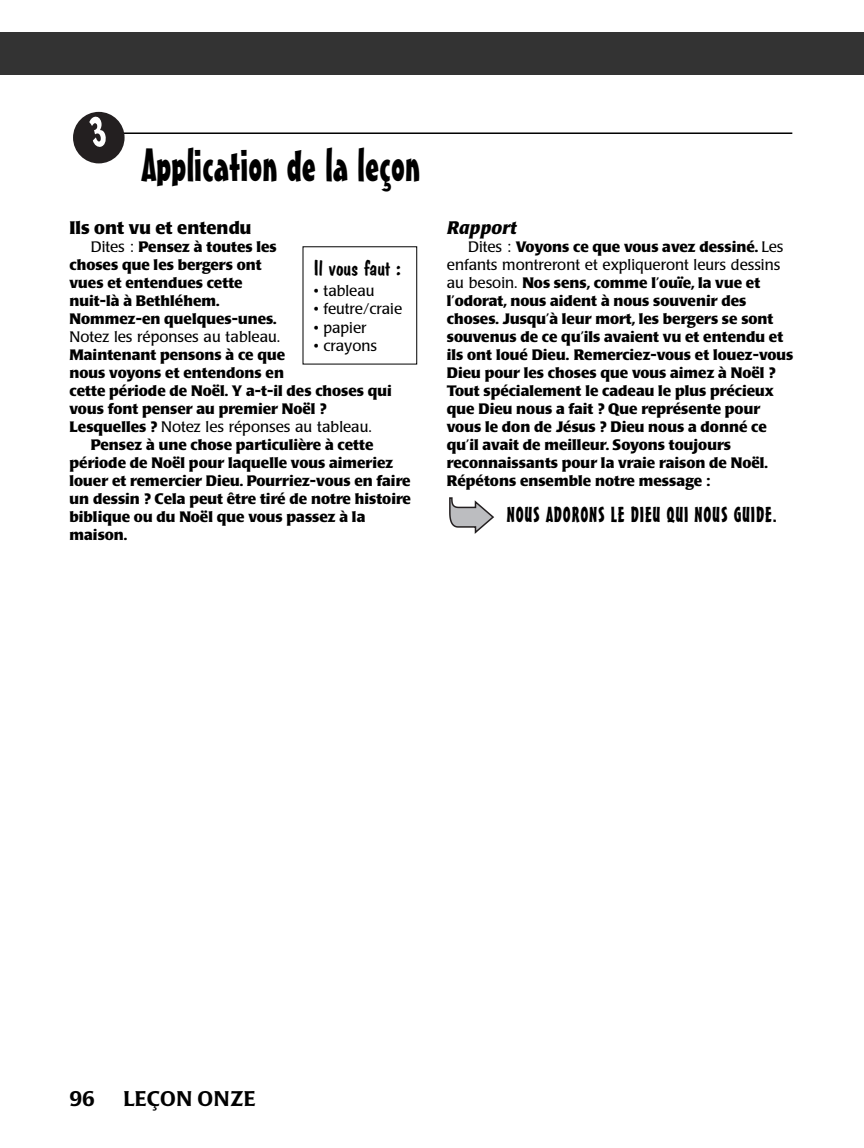
<style>
.page{position:relative;width:864px;height:1148px;background:#fff}
.page>*{position:absolute;margin:0;border:0;box-sizing:border-box;transform-origin:0 0}
.t1{font:45px "Mister Earl BT";color:#000}
.t2{font:21px "Mister Earl BT";letter-spacing:.04em;color:#000}
.t3{font:500 21px "Poppl Laudatio";letter-spacing:.02em;color:#000}
.t4{font:21px "Dom Casual D";color:#000;scale:1.05 1}
.t5{font:700 18px "Poppl Laudatio";color:#000}
.t6{font:italic 700 18px "Poppl Laudatio";color:#000}
.t7{font:700 15px/18px "Poppl Laudatio";color:#000}
.t8{font:15px "Poppl Laudatio";color:#000}
.s1{font-weight:400}
</style>
<div class="page">
<div style="left:0;top:32px;width:864px;height:42px;background:#333"></div>
<hr style="left:123px;top:132px;width:669px;height:2px;background:#000">
<svg style="left:449px;top:497px;width:45px;height:37px"></svg>
<svg style="left:73px;top:112px;width:52px;height:51px"></svg>
<h1 class="t1" style="left:142px;top:148px;width:280px">Application de la leçon</h1>
<p class="t5" style="left:70px;top:221px;width:184px">Ils ont vu et entendu</p>
<p class="t7" style="left:70px;top:239px;width:209px;text-indent:21px"><span class="s1">Dites :</span> Pensez à toutes les choses que les bergers ont vues et entendues cette nuit-là à Bethléhem.<br>Nommez-en quelques-unes.</p>
<p class="t8" style="left:70px;top:331px;width:212px">Notez les réponses au tableau.</p>
<p class="t7" style="left:70px;top:347px;width:324px">Maintenant pensons à ce que<br>nous voyons et entendons en<br>cette période de Noël. Y a-t-il des choses qui vous font penser au premier Noël ?<br>Lesquelles ? <span class="s1">Notez les réponses au tableau.</span></p>
<p class="t7" style="left:70px;top:437px;width:343px;text-indent:21px">Pensez à une chose particulière à cette période de Noël pour laquelle vous aimeriez louer et remercier Dieu. Pourriez-vous en faire un dessin ? Cela peut être tiré de notre histoire biblique ou du Noël que vous passez à la maison.</p>
<h2 class="t4" style="left:314px;top:255px;width:84px">Il vous faut :</h2>
<p class="t8" style="left:314px;top:285px;width:62px">• tableau</p>
<p class="t8" style="left:314px;top:303px;width:90px">• feutre/craie</p>
<p class="t8" style="left:314px;top:321px;width:54px">• papier</p>
<p class="t8" style="left:314px;top:340px;width:65px">• crayons</p>
<p class="t6" style="left:447px;top:221px;width:71px">Rapport</p>
<p class="t7" style="left:447px;top:239px;width:348px;text-indent:21px"><span class="s1">Dites :</span> Voyons ce que vous avez dessiné. <span class="s1">Les enfants montreront et expliqueront leurs dessins au besoin.</span> Nos sens, comme l’ouïe, la vue et l’odorat, nous aident à nous souvenir des choses. Jusqu’à leur mort, les bergers se sont souvenus de ce qu’ils avaient vu et entendu et ils ont loué Dieu. Remerciez-vous et louez-vous Dieu pour les choses que vous aimez à Noël ?<br>Tout spécialement le cadeau le plus précieux que Dieu nous a fait ? Que représente pour vous le don de Jésus ? Dieu nous a donné ce qu’il avait de meilleur. Soyons toujours reconnaissants pour la vraie raison de Noël.<br>Répétons ensemble notre message :</p>
<h2 class="t2" style="left:507px;top:507px;width:271px">NOUS ADORONS LE DIEU QUI NOUS GUIDE.</h2>
<h2 class="t3" style="left:70px;top:1090px;width:27px">96</h2>
<h2 class="t3" style="left:124px;top:1090px;width:134px">LEÇON ONZE</h2>
</div>
